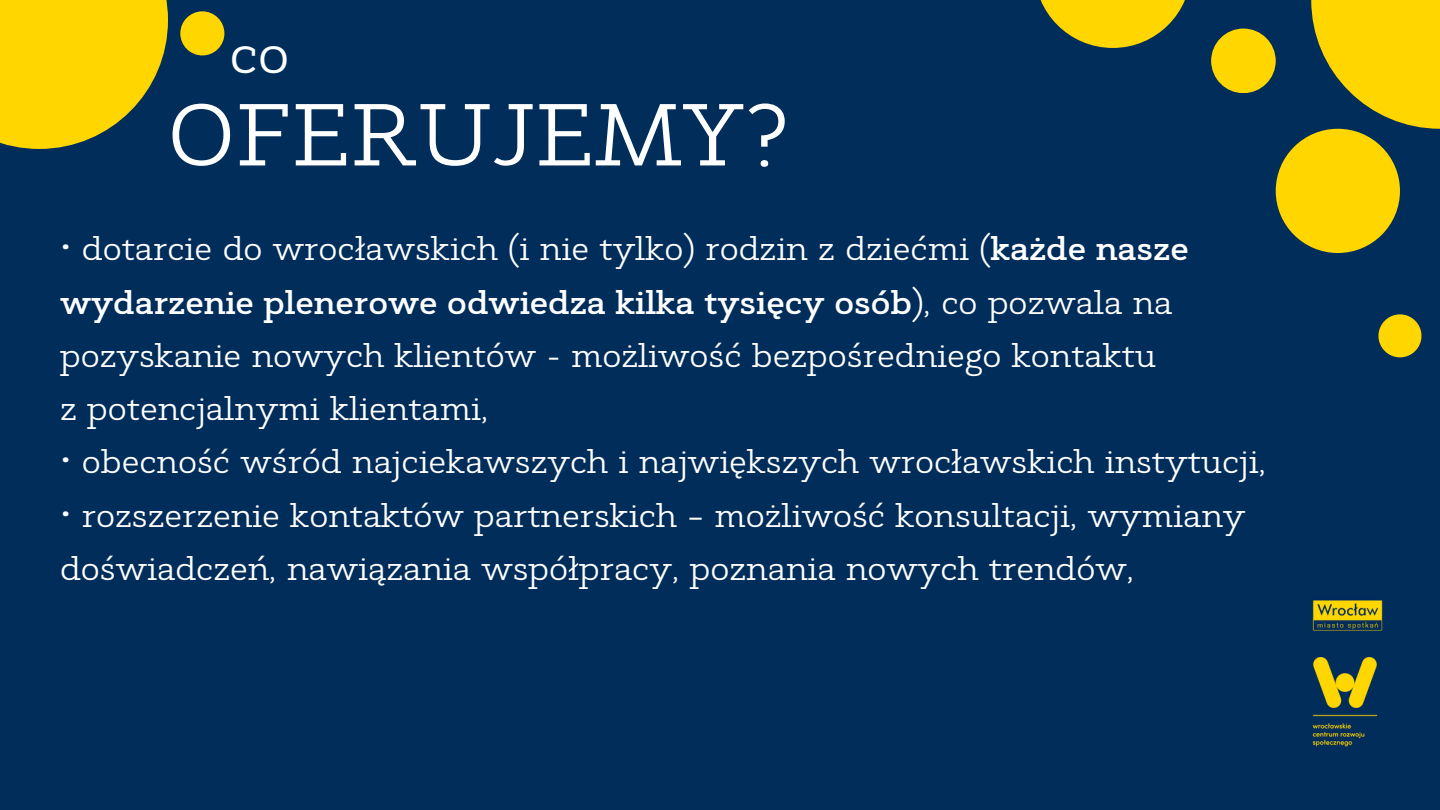
<style>
.page{position:relative;width:1440px;height:810px;background:#012d5b}
.page>*{position:absolute;margin:0;border:0;box-sizing:border-box;transform-origin:0 0}
.t1{font:85px "Sean Slab";color:#fff}
.t2{font:50px "Sean Slab";color:#fff}
.t3{font:30px/53.2px "Sean Slab";color:#fff}
.s1{font-weight:700}
</style>
<div class="page">
<div style="left:0;top:0;width:168px;height:149px;background:#ffd600"></div>
<div style="left:180px;top:11px;width:44px;height:44px;background:#ffd600;border-radius:50%"></div>
<svg style="left:1311px;top:0;width:129px;height:129px;background:#c7b113"></svg>
<div style="left:1211px;top:29px;width:65px;height:64px;background:#ffd600;border-radius:50%"></div>
<div style="left:1276px;top:129px;width:124px;height:124px;background:#ffd600;border-radius:50%"></div>
<svg style="left:1035px;top:0;width:156px;height:48px;background:#aa9d1e"></svg>
<div style="left:1378px;top:314px;width:43px;height:43px;background:#ffd600;border-radius:50%"></div>
<p class="t2" style="left:229px;top:38px;width:62px">co</p>
<p class="t1" style="left:167px;top:106px;width:624px">OFERUJEMY?</p>
<h2 class="t3" style="left:60px;top:228px;width:1130px">• dotarcie do wrocławskich (i nie tylko) rodzin z dziećmi (<span class="s1">każde nasze wydarzenie plenerowe odwiedza kilka tysięcy osób</span>), co pozwala na pozyskanie nowych klientów - możliwość bezpośredniego kontaktu</h2>
<h1 class="t3" style="left:60px;top:388px;width:430px">z potencjalnymi klientami,</h1>
<p class="t3" style="left:60px;top:441px;width:1208px">• obecność wśród najciekawszych i największych wrocławskich instytucji,</p>
<p class="t3" style="left:60px;top:494px;width:1187px">• rozszerzenie kontaktów partnerskich – możliwość konsultacji, wymiany doświadczeń, nawiązania współpracy, poznania nowych trendów,</p>
</div>
